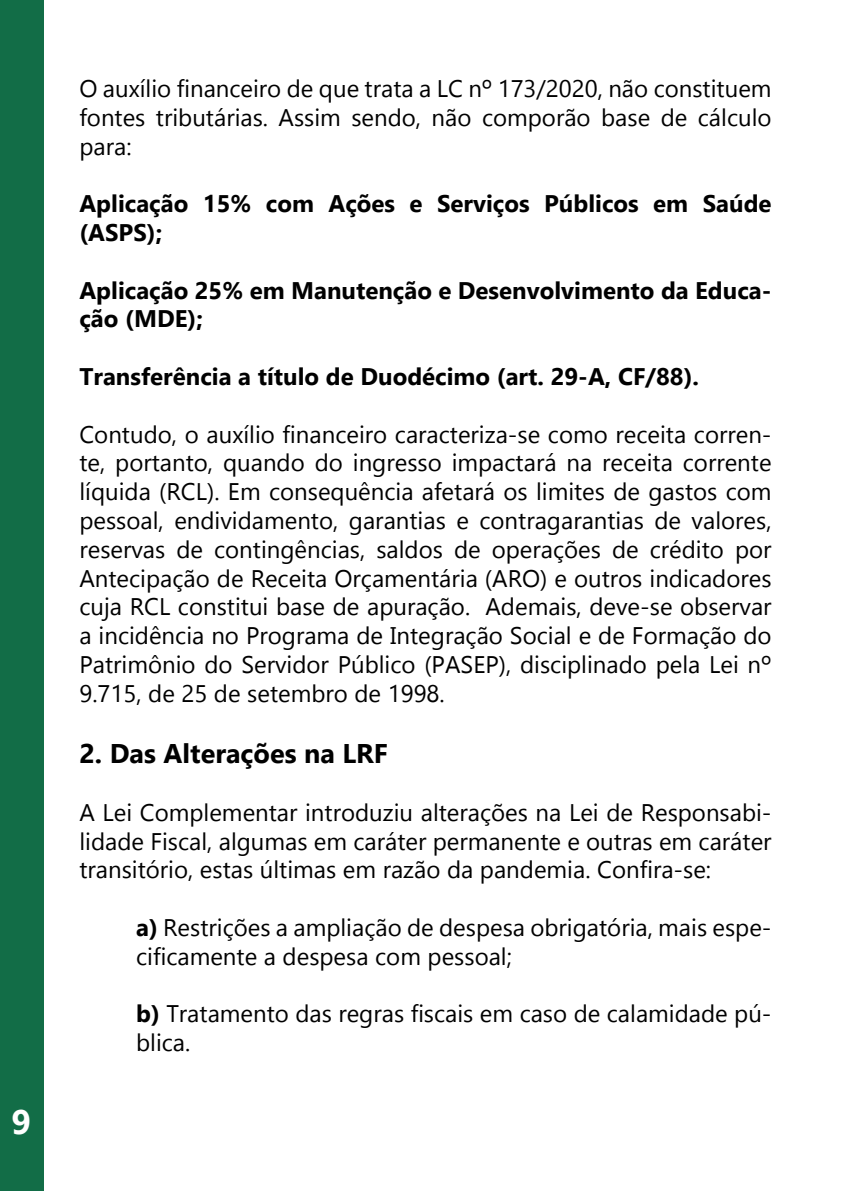
<style>
.page{position:relative;width:851px;height:1191px;background:#fff}
.page>*{position:absolute;margin:0;border:0;box-sizing:border-box;transform-origin:0 0}
.t1{font:700 34px "Gadugi";color:#fff}
.t2{font:700 27px "Gadugi";color:#000}
.t3{font:24px/28.8px "Gadugi";color:#000;text-align:justify}
.t4{font:700 24px/28.8px "Gadugi";color:#000}
.s1{font-weight:700}
</style>
<div class="page">
<div style="left:0;top:0;width:43px;height:1191px;background:#126d47"></div>
<h1 class="t1" style="left:11px;top:1101px;width:21px">9</h1>
<p class="t3" style="left:79px;top:74px;width:693px">O auxílio financeiro de que trata a LC nº 173/2020, não constituem fontes tributárias. Assim sendo, não comporão base de cálculo para:</p>
<p class="t4" style="left:79px;top:189px;width:693px">Aplicação 15% com Ações e Serviços Públicos em Saúde (ASPS);</p>
<p class="t4" style="left:79px;top:275px;width:693px">Aplicação 25% em Manutenção e Desenvolvimento da Educa&shy;ção (MDE);</p>
<p class="t4" style="left:79px;top:362px;width:621px">Transferência a título de Duodécimo (art. 29-A, CF/88).</p>
<p class="t3" style="left:79px;top:419px;width:693px">Contudo, o auxílio financeiro caracteriza-se como receita corren&shy;te, portanto, quando do ingresso impactará na receita corrente líquida (RCL). Em consequência afetará os limites de gastos com pessoal, endividamento, garantias e contragarantias de valores, reservas de contingências, saldos de operações de crédito por Antecipação de Receita Orçamentária (ARO) e outros indicadores cuja RCL constitui base de apuração. Ademais, deve-se observar a incidência no Programa de Integração Social e de Formação do Patrimônio do Servidor Público (PASEP), disciplinado pela Lei nº 9.715, de 25 de setembro de 1998.</p>
<p class="t2" style="left:79px;top:737px;width:310px">2. Das Alterações na LRF</p>
<p class="t3" style="left:79px;top:797px;width:693px">A Lei Complementar introduziu alterações na Lei de Responsabi&shy;lidade Fiscal, algumas em caráter permanente e outras em caráter transitório, estas últimas em razão da pandemia. Confira-se:</p>
<p class="t3" style="left:136px;top:913px;width:636px"><span class="s1">a)</span> Restrições a ampliação de despesa obrigatória, mais espe&shy;cificamente a despesa com pessoal;</p>
<p class="t3" style="left:136px;top:999px;width:636px"><span class="s1">b)</span> Tratamento das regras fiscais em caso de calamidade pú&shy;blica.</p>
</div>
